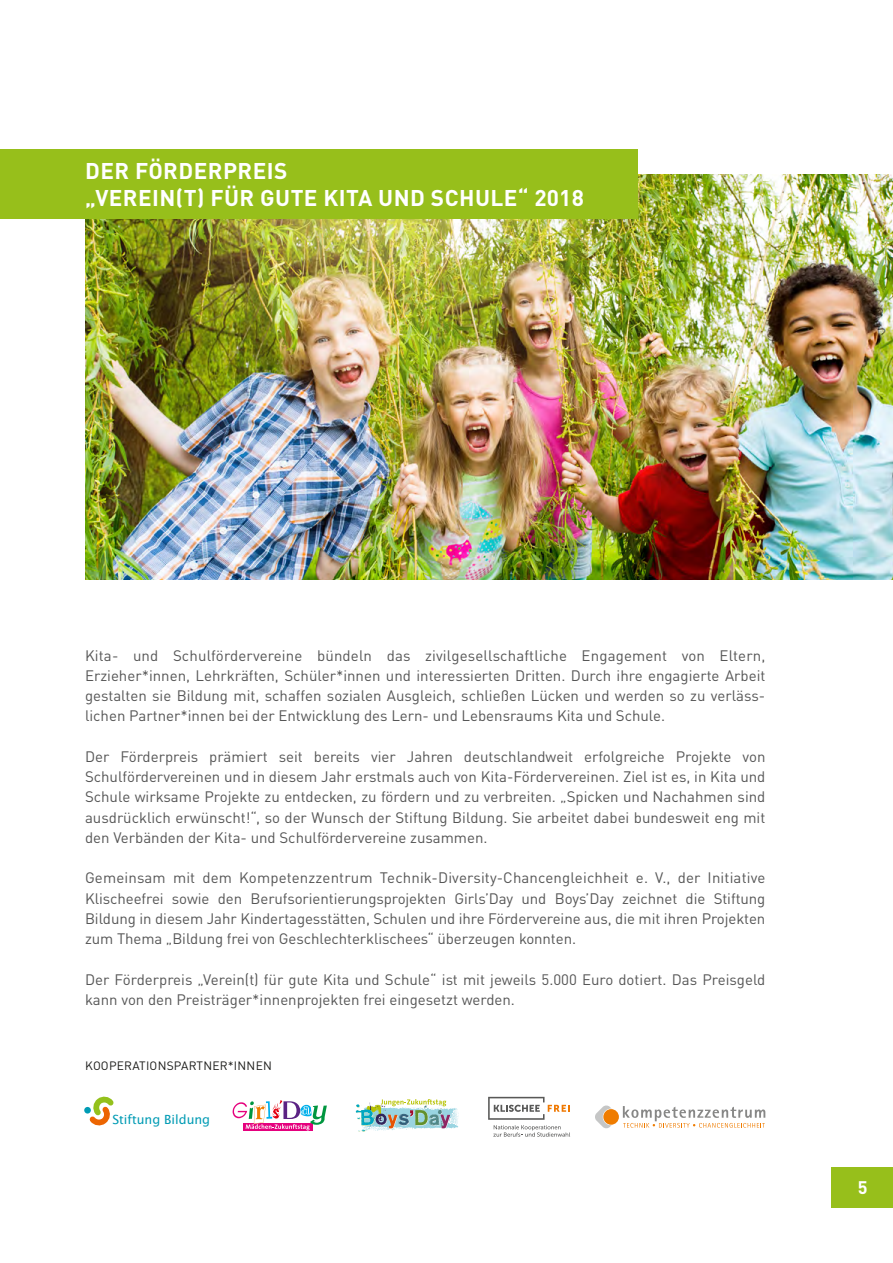
<style>
.page{position:relative;width:893px;height:1263px;background:#fff}
.page>*{position:absolute;margin:0;border:0;box-sizing:border-box;transform-origin:0 0}
.t1{font:700 22.5px/27px "DIN Pro";letter-spacing:.02em;color:#fff}
.t2{font:700 18px "DIN Pro";color:#fff}
.t3{font:15px/20.2px "DIN Pro";color:#565656}
.t4{font:12.6px "Lucida Sans";color:#009bb4}
.t5{font:12px "DIN Pro";letter-spacing:.02em;color:#1a1a18}
</style>
<div class="page">
<div style="left:831px;top:1167px;width:62px;height:40px;background:#97bf1b"></div>
<img style="left:85px;top:174px;width:808px;height:406px">
<div style="left:0;top:149px;width:638px;height:70px;background:#97bf1b"></div>
<svg style="left:595px;top:1105px;width:170px;height:24px"></svg>
<svg style="left:85px;top:1096px;width:29px;height:30px"></svg>
<div style="left:84px;top:1107px;width:7px;height:6px;background:#009bb4;border-radius:50%"></div>
<svg style="left:233px;top:1100px;width:94px;height:30px"></svg>
<svg style="left:488px;top:1097px;width:82px;height:40px"></svg>
<svg style="left:356px;top:1099px;width:103px;height:33px"></svg>
<h1 class="t1" style="left:85px;top:156px;width:500px">DER FÖRDERPREIS<br>„VEREIN(T) FÜR GUTE KITA UND SCHULE“ 2018</h1>
<p class="t3" style="left:85px;top:644px;width:682px">Kita- und Schulfördervereine bündeln das zivilgesellschaftliche Engagement von Eltern, Erzieher*innen, Lehrkräften, Schüler*innen und interessierten Dritten. Durch ihre engagierte Arbeit gestalten sie Bildung mit, schaffen sozialen Ausgleich, schließen Lücken und werden so zu verläss&shy;lichen Partner*innen bei der Entwicklung des Lern- und Lebensraums Kita und Schule.</p>
<p class="t3" style="left:85px;top:745px;width:682px;text-align:justify">Der Förderpreis prämiert seit bereits vier Jahren deutschlandweit erfolgreiche Projekte von Schulfördervereinen und in diesem Jahr erstmals auch von Kita-Fördervereinen. Ziel ist es, in Kita und Schule wirksame Projekte zu entdecken, zu fördern und zu verbreiten. „Spicken und Nachahmen sind ausdrücklich erwünscht!“, so der Wunsch der Stiftung Bildung. Sie arbeitet dabei bundesweit eng mit den Verbänden der Kita- und Schulfördervereine zusammen.</p>
<p class="t3" style="left:85px;top:867px;width:682px;text-align:justify">Gemeinsam mit dem Kompetenzzentrum Technik-Diversity-Chancengleichheit e. V., der Initiative Klischeefrei sowie den Berufsorientierungsprojekten Girls’Day und Boys’Day zeichnet die Stiftung Bildung in diesem Jahr Kindertagesstätten, Schulen und ihre Fördervereine aus, die mit ihren Projekten zum Thema „Bildung frei von Geschlechterklischees“ überzeugen konnten.</p>
<p class="t3" style="left:85px;top:968px;width:682px">Der Förderpreis „Verein(t) für gute Kita und Schule“ ist mit jeweils 5.000 Euro dotiert. Das Preisgeld kann von den Preisträger*innenprojekten frei eingesetzt werden.</p>
<p class="t5" style="left:85px;top:1057px;width:188px">KOOPERATIONSPARTNER*INNEN</p>
<p class="t4" style="left:112px;top:1112px;width:99px">Stiftung Bildung</p>
<p class="t2" style="left:858px;top:1173px;width:11px">5</p>
</div>
